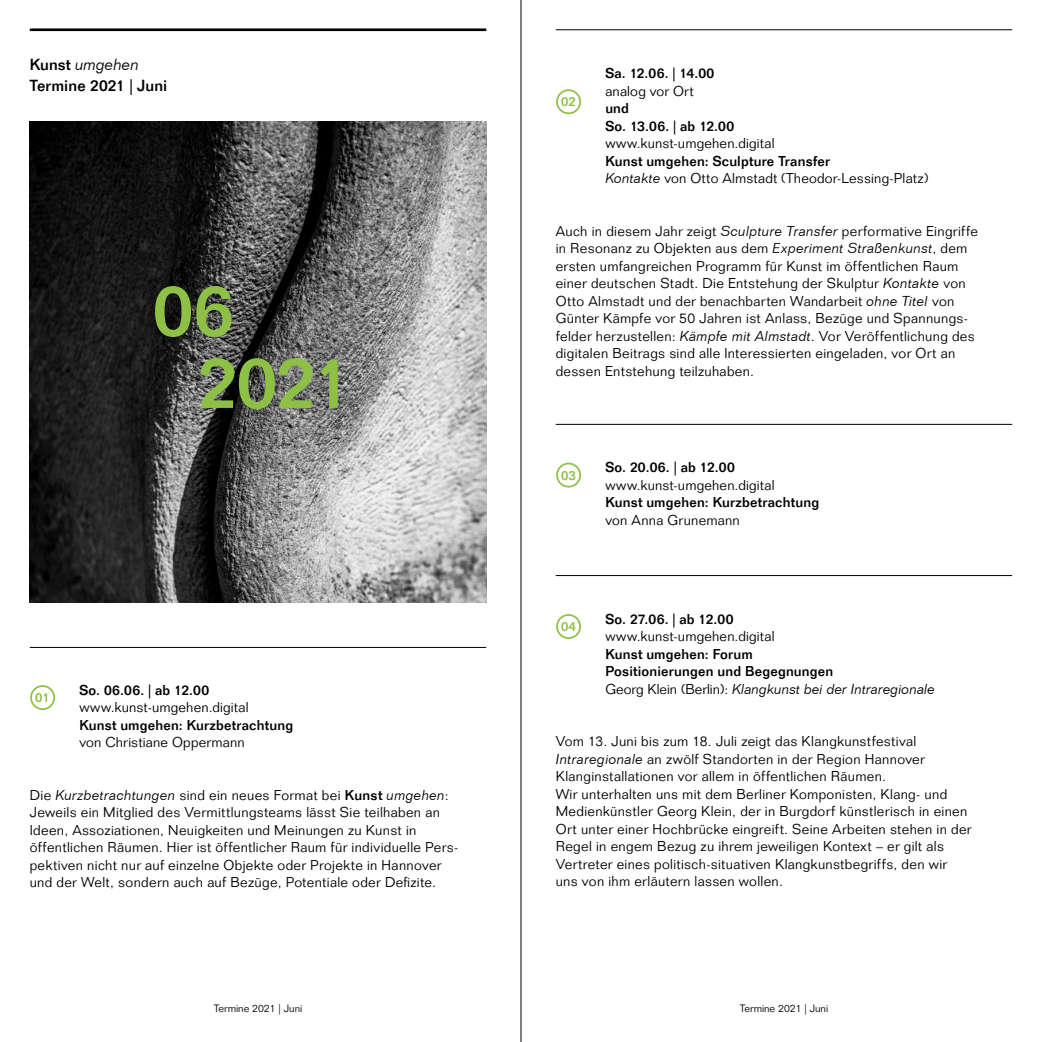
<style>
.page{position:relative;width:1042px;height:1042px;background:#fff}
.page>*{position:absolute;margin:0;border:0;box-sizing:border-box;transform-origin:0 0}
.t1{font:500 72.1px/72.1px "Folio Std";letter-spacing:-.01em;color:#8ec045}
.t2{font:500 15.75px "Folio Std";letter-spacing:.005em;color:#000}
.t3{font:italic 300 15.75px "Folio BT";color:#000}
.t4{font:300 14px/17.5px "Folio Std";letter-spacing:.02em;color:#000}
.t5{font:500 14px/17.5px "Folio Std";letter-spacing:.015em;color:#000}
.t6{font:italic 300 14px "Folio BT";color:#000}
.t7{font:500 13.12px "Folio Std";color:#8ec045}
.t8{font:300 10.5px "Folio Std";color:#000}
.s1{font-family:"Folio Std";font-weight:500;font-style:normal}
.s2{font-family:"Folio BT";font-style:italic}
.s3{font-weight:500}
.s4{font-family:"Folio Std";font-style:normal}
</style>
<div class="page">
<hr style="left:556px;top:575px;width:456px;height:1px;background:#000">
<hr style="left:556px;top:29px;width:456px;height:1px;background:#000">
<hr style="left:556px;top:424px;width:456px;height:1px;background:#000">
<img style="left:30px;top:121px;width:456px;height:481px">
<hr style="left:30px;top:28px;width:456px;height:3px;background:#000">
<hr style="left:30px;top:647px;width:456px;height:1px;background:#000">
<hr style="left:521px;top:0;width:1px;height:1042px;background:#000">
<div style="left:30px;top:685px;width:25px;height:25px;border:2px solid #8ec045;border-radius:50%"></div>
<div style="left:556px;top:89px;width:25px;height:25px;border:2px solid #8ec045;border-radius:50%"></div>
<div style="left:556px;top:614px;width:25px;height:25px;border:2px solid #8ec045;border-radius:50%"></div>
<div style="left:556px;top:463px;width:25px;height:24px;border:2px solid #8ec045;border-radius:50%"></div>
<p class="t3" style="left:30px;top:55px;width:111px"><span class="s1">Kunst</span> umgehen</p>
<p class="t2" style="left:30px;top:76px;width:139px">Termine 2021 | Juni</p>
<h1 class="t1" style="left:198px;top:274px;width:156px;text-indent:-45px">06<br>2021</h1>
<p class="t5" style="left:79px;top:681px;width:131px">So. 06.06. | ab 12.00</p>
<p class="t4" style="left:79px;top:698px;width:171px">www.kunst-umgehen.digital</p>
<p class="t5" style="left:79px;top:716px;width:215px">Kunst umgehen: Kurzbetrachtung</p>
<p class="t4" style="left:79px;top:733px;width:167px">von Christiane Oppermann</p>
<p class="t4" style="left:30px;top:786px;width:430px">Die <span class="s2">Kurzbetrachtungen</span> sind ein neues Format bei <span class="s3">Kunst</span> <span class="s2">umgehen</span>:<br>Jeweils ein Mitglied des Vermittlungsteams lässt Sie teilhaben an Ideen, Assoziationen, Neuigkeiten und Meinungen zu Kunst in öffentlichen Räumen. Hier ist öffentlicher Raum für individuelle Pers&shy;pektiven nicht nur auf einzelne Objekte oder Projekte in Hannover und der Welt, sondern auch auf Bezüge, Potentiale oder Defizite.</p>
<p class="t7" style="left:35px;top:689px;width:16px">01</p>
<p class="t8" style="left:214px;top:1002px;width:90px">Termine 2021 | Juni</p>
<p class="t5" style="left:605px;top:64px;width:111px">Sa. 12.06. | 14.00</p>
<p class="t4" style="left:605px;top:82px;width:90px">analog vor Ort</p>
<p class="t5" style="left:605px;top:99px;width:130px">und<br>So. 13.06. | ab 12.00</p>
<p class="t4" style="left:605px;top:134px;width:171px">www.kunst-umgehen.digital</p>
<p class="t4" style="left:605px;top:152px;width:324px"><span class="s3">Kunst umgehen: Sculpture Transfer<br></span><span class="s2">Kontakte</span> von Otto Almstadt (Theodor-Lessing-Platz)</p>
<p class="t4" style="left:556px;top:222px;width:424px">Auch in diesem Jahr zeigt <span class="s2">Sculpture Transfer</span> performative Eingriffe in Resonanz zu Objekten aus dem <span class="s2">Experiment Straßenkunst</span>, dem ersten umfangreichen Programm für Kunst im öffentlichen Raum einer deutschen Stadt. Die Entstehung der Skulptur <span class="s2">Kontakte</span> von Otto Almstadt und der benachbarten Wandarbeit <span class="s2">ohne Titel</span> von Günter Kämpfe vor 50 Jahren ist Anlass, Bezüge und Spannungs&shy;felder herzustellen: <span class="s2">Kämpfe mit Almstadt</span>. Vor Veröffentlichung des digitalen Beitrags sind alle Interessierten eingeladen, vor Ort an dessen Entstehung teilzuhaben.</p>
<p class="t7" style="left:561px;top:94px;width:16px">02</p>
<p class="t7" style="left:561px;top:467px;width:16px">03</p>
<p class="t5" style="left:605px;top:458px;width:131px">So. 20.06. | ab 12.00</p>
<p class="t4" style="left:605px;top:476px;width:171px">www.kunst-umgehen.digital</p>
<p class="t5" style="left:605px;top:493px;width:215px">Kunst umgehen: Kurzbetrachtung</p>
<p class="t4" style="left:605px;top:511px;width:136px">von Anna Grunemann</p>
<p class="t5" style="left:605px;top:610px;width:130px">So. 27.06. | ab 12.00</p>
<p class="t4" style="left:605px;top:627px;width:171px">www.kunst-umgehen.digital</p>
<p class="t5" style="left:605px;top:645px;width:229px">Kunst umgehen: Forum<br>Positionierungen und Begegnungen</p>
<p class="t6" style="left:605px;top:680px;width:331px"><span class="s4">Georg Klein (Berlin):</span> Klangkunst bei der Intraregionale</p>
<p class="t4" style="left:556px;top:732px;width:417px">Vom 13. Juni bis zum 18. Juli zeigt das Klangkunstfestival <span class="s2">Intraregionale</span> an zwölf Standorten in der Region Hannover Klanginstallationen vor allem in öffentlichen Räumen.<br>Wir unterhalten uns mit dem Berliner Komponisten, Klang- und Medienkünstler Georg Klein, der in Burgdorf künstlerisch in einen Ort unter einer Hochbrücke eingreift. Seine Arbeiten stehen in der Regel in engem Bezug zu ihrem jeweiligen Kontext – er gilt als Vertreter eines politisch-situativen Klangkunstbegriffs, den wir uns von ihm erläutern lassen wollen.</p>
<p class="t7" style="left:561px;top:618px;width:16px">04</p>
<p class="t8" style="left:740px;top:1002px;width:90px">Termine 2021 | Juni</p>
</div>
